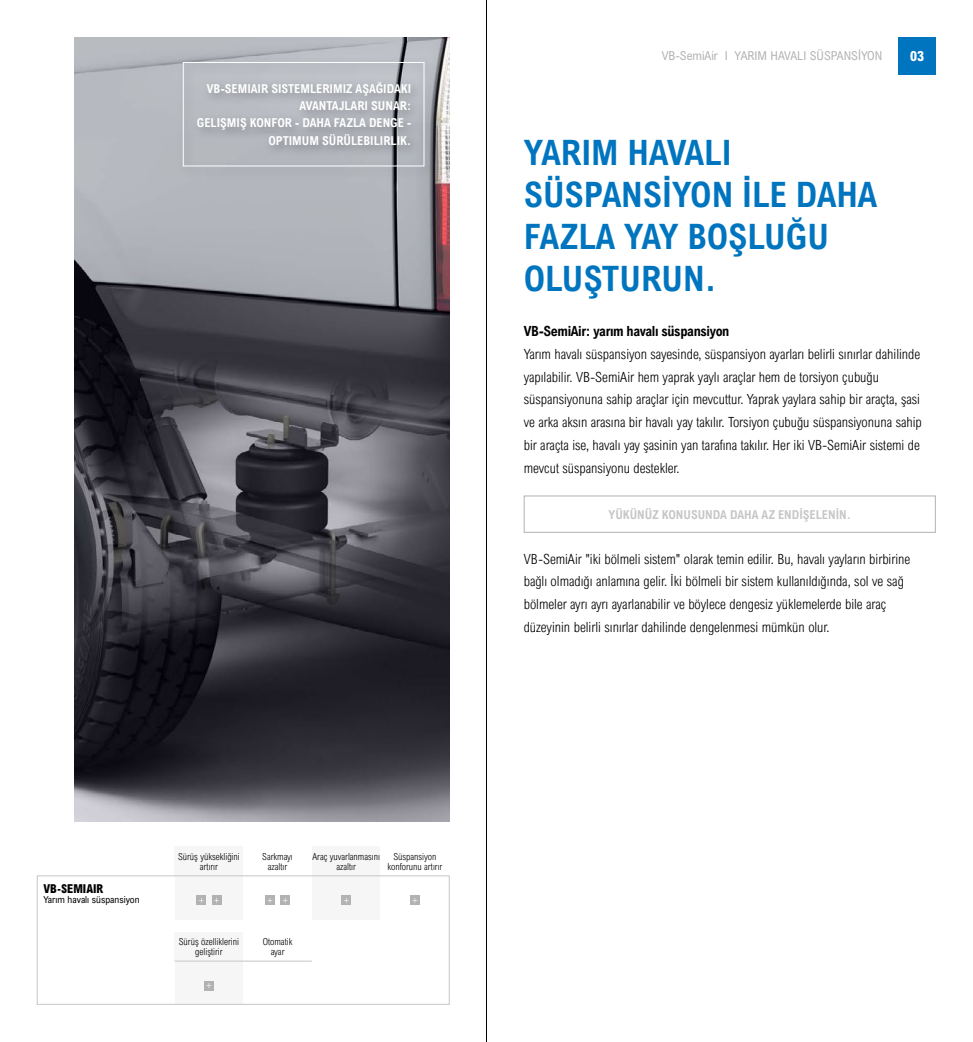
<style>
.page{position:relative;width:973px;height:1042px;background:#fff}
.page>*{position:absolute;margin:0;border:0;box-sizing:border-box;transform-origin:0 0}
.Titles_-_Blue{font:700 35px/42px "Arial Nova Cond";color:#0075bf}
.Body_text{font:300 14px/22.8px "Arial Nova Cond";color:#000}
.Subtitle_-_black{font:700 14px "Arial Nova Cond";letter-spacing:-.025em;color:#000}
.t1{font:800 condensed 14px "Arial MT Std";color:#fff}
.Textblock_-_White{font:700 12.25px/17.2px "Arial Nova Cond";color:#fff;text-align:right}
.Quote_lines_-_Grey{font:700 12.25px "Arial Nova Cond";color:#c6c6c6}
.Page_subject_-_Grey{font:12.25px "Arial Nova Cond";color:#b3b2b2}
.Table_-_Title_-_Black{font:800 condensed 12.25px "Arial MT Std";color:#000}
.Table_-_Title_heading_-_Black{font:300 9.62px "Arial Nova Cond";color:#000}
.Table_-_Titles_left_-_Black{font:9.62px "Arial Nova Cond";color:#000}
</style>
<div class="page">
<div style="left:898px;top:37px;width:37px;height:37px;background:#0075bf"></div>
<div style="left:174px;top:876px;width:69px;height:43px;background:#f6f6f6"></div>
<div style="left:174px;top:961px;width:69px;height:44px;background:#f6f6f6"></div>
<div style="left:174px;top:847px;width:69px;height:29px;background:#f6f6f6"></div>
<div style="left:174px;top:932px;width:69px;height:29px;background:#f6f6f6"></div>
<div style="left:312px;top:876px;width:68px;height:43px;background:#f6f6f6"></div>
<div style="left:312px;top:847px;width:68px;height:29px;background:#f6f6f6"></div>
<div style="left:204px;top:980px;width:10px;height:10px;background:#b3b2b2"></div>
<svg style="left:206px;top:983px;width:5px;height:5px"></svg>
<div style="left:196px;top:895px;width:10px;height:10px;background:#b3b2b2"></div>
<div style="left:211px;top:895px;width:10px;height:10px;background:#b3b2b2"></div>
<div style="left:265px;top:895px;width:10px;height:10px;background:#b3b2b2"></div>
<svg style="left:267px;top:898px;width:5px;height:5px"></svg>
<div style="left:280px;top:895px;width:10px;height:10px;background:#b3b2b2"></div>
<div style="left:341px;top:895px;width:10px;height:10px;background:#b3b2b2"></div>
<div style="left:410px;top:895px;width:10px;height:10px;background:#b3b2b2"></div>
<svg style="left:412px;top:898px;width:5px;height:5px"></svg>
<div style="left:37px;top:875px;width:412px;height:130px;border:1px solid #c6c6c6"></div>
<hr style="left:174px;top:960px;width:138px;height:1px;background:#c6c6c6">
<img style="left:74px;top:37px;width:375px;height:785px">
<div style="left:523px;top:495px;width:412px;height:38px;border:1px solid #b3b2b2"></div>
<div style="left:176px;top:56px;width:261px;height:124px;background:#000;opacity:.3"></div>
<div style="left:183px;top:62px;width:241px;height:104px;border:1px solid #fff"></div>
<hr style="left:486px;top:0;width:1px;height:1042px;background:#000">
<p class="Textblock_-_White" style="left:207px;top:80px;width:206px">VB-SEMIAIR SISTEMLERIMIZ AŞAĞIDAKI<br>AVANTAJLARI SUNAR:</p>
<p class="Textblock_-_White" style="left:197px;top:114px;width:216px">GELIŞMIŞ KONFOR - DAHA FAZLA DENGE -<br>OPTIMUM SÜRÜLEBILIRLIK.</p>
<p class="Page_subject_-_Grey" style="left:661px;top:48px;width:222px">VB-SemiAir I YARIM HAVALI SÜSPANSİYON</p>
<p class="t1" style="left:909px;top:47px;width:15px">03</p>
<p class="Titles_-_Blue" style="left:523px;top:130px;width:355px">YARIM HAVALI<br>SÜSPANSIYON ILE DAHA<br>FAZLA YAY BOŞLUĞU<br>OLUŞTURUN.</p>
<p class="Subtitle_-_black" style="left:523px;top:322px;width:207px">VB-SemiAir: yarım havalı süspansiyon</p>
<p class="Body_text" style="left:523px;top:342px;width:399px">Yarım havalı süspansiyon sayesinde, süspansiyon ayarları belirli sınırlar dahilinde yapılabilir. VB-SemiAir hem yaprak yaylı araçlar hem de torsiyon çubuğu süspansiyonuna sahip araçlar için mevcuttur. Yaprak yaylara sahip bir araçta, şasi ve arka aksın arasına bir havalı yay takılır. Torsiyon çubuğu süspansiyonuna sahip bir araçta ise, havalı yay şasinin yan tarafına takılır. Her iki VB-SemiAir sistemi de mevcut süspansiyonu destekler.</p>
<p class="Quote_lines_-_Grey" style="left:608px;top:506px;width:244px">YÜKÜNÜZ KONUSUNDA DAHA AZ ENDİŞELENİN.</p>
<p class="Body_text" style="left:523px;top:547px;width:388px">VB-SemiAir "iki bölmeli sistem" olarak temin edilir. Bu, havalı yayların birbirine bağlı olmadığı anlamına gelir. İki bölmeli bir sistem kullanıldığında, sol ve sağ bölmeler ayrı ayrı ayarlanabilir ve böylece dengesiz yüklemelerde bile araç düzeyinin belirli sınırlar dahilinde dengelenmesi mümkün olur.</p>
<p class="Table_-_Title_-_Black" style="left:43px;top:881px;width:61px">VB-SEMIAIR</p>
<p class="Table_-_Titles_left_-_Black" style="left:43px;top:893px;width:98px">Yarım havalı süspansiyon</p>
<p class="Table_-_Title_heading_-_Black" style="left:178px;top:850px;width:63px">Sürüş yüksekliğini</p>
<p class="Table_-_Title_heading_-_Black" style="left:200px;top:861px;width:20px">artırır</p>
<p class="Table_-_Title_heading_-_Black" style="left:262px;top:850px;width:32px">Sarkmayı</p>
<p class="Table_-_Title_heading_-_Black" style="left:268px;top:861px;width:21px">azaltır</p>
<p class="Table_-_Title_heading_-_Black" style="left:312px;top:850px;width:69px">Araç yuvarlanmasını</p>
<p class="Table_-_Title_heading_-_Black" style="left:336px;top:861px;width:21px">azaltır</p>
<p class="Table_-_Title_heading_-_Black" style="left:393px;top:850px;width:45px">Süspansiyon</p>
<p class="Table_-_Title_heading_-_Black" style="left:387px;top:861px;width:56px">konforunu artırır</p>
<p class="Table_-_Title_heading_-_Black" style="left:179px;top:935px;width:62px">Sürüş özelliklerini</p>
<p class="Table_-_Title_heading_-_Black" style="left:195px;top:946px;width:29px">geliştirir</p>
<p class="Table_-_Title_heading_-_Black" style="left:263px;top:935px;width:31px">Otomatik</p>
<p class="Table_-_Title_heading_-_Black" style="left:271px;top:946px;width:15px">ayar</p>
</div>
